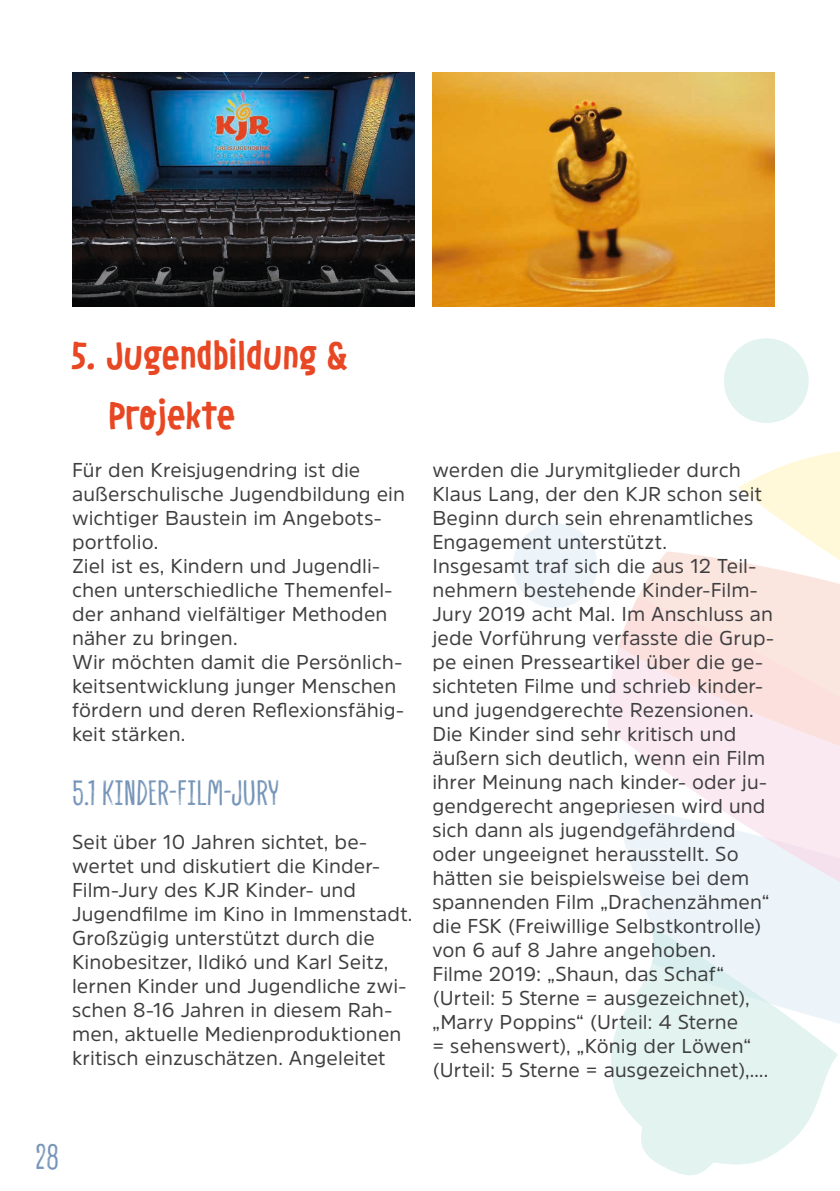
<style>
.page{position:relative;width:840px;height:1191px;background:#fff}
.page>*{position:absolute;margin:0;border:0;box-sizing:border-box;transform-origin:0 0}
.t1{font:36px/60px "Le Osler Rough";letter-spacing:.02em;color:#e84723}
.t2{font:34px "Canvas Inline";color:#7695b9}
.t3{font:20px/24px "Amsi Pro";letter-spacing:.005em;color:#3e3e40}
</style>
<div class="page">
<svg style="left:608px;top:650px;width:231px;height:271px"></svg>
<svg style="left:738px;top:451px;width:101px;height:100px"></svg>
<svg style="left:618px;top:551px;width:221px;height:276px"></svg>
<svg style="left:611px;top:970px;width:226px;height:205px;fill:#e3f3f0"></svg>
<svg style="left:618px;top:598px;width:221px;height:195px;fill:#fbe5df"></svg>
<svg style="left:650px;top:837px;width:189px;height:166px"></svg>
<svg style="left:513px;top:523px;width:85px;height:85px"></svg>
<svg style="left:724px;top:338px;width:85px;height:85px"></svg>
<img style="left:72px;top:72px;width:342px;height:234px">
<img style="left:432px;top:72px;width:342px;height:234px">
<h1 class="t1" style="left:110px;top:327px;width:241px;text-indent:-38px">5. Jugendbildung &amp;<br>Projekte</h1>
<p class="t3" style="left:72px;top:458px;width:334px">Für den Kreisjugendring ist die außerschulische Jugendbildung ein wichtiger Baustein im Angebots&shy;portfolio.<br>Ziel ist es, Kindern und Jugendli&shy;chen unterschiedliche Themenfel&shy;der anhand vielfältiger Methoden näher zu bringen.<br>Wir möchten damit die Persönlich&shy;keitsentwicklung junger Menschen fördern und deren Reflexionsfähig&shy;keit stärken.</p>
<h2 class="t2" style="left:72px;top:773px;width:209px">5.1 KINDER-FILM-JURY</h2>
<p class="t3" style="left:72px;top:830px;width:342px">Seit über 10 Jahren sichtet, be&shy;wertet und diskutiert die Kinder-Film-Jury des KJR Kinder- und Jugendfilme im Kino in Immenstadt.<br>Großzügig unterstützt durch die Kinobesitzer, Ildikó und Karl Seitz, lernen Kinder und Jugendliche zwi&shy;schen 8-16 Jahren in diesem Rah&shy;men, aktuelle Medienproduktionen kritisch einzuschätzen. Angeleitet</p>
<p class="t3" style="left:432px;top:458px;width:343px">werden die Jurymitglieder durch Klaus Lang, der den KJR schon seit Beginn durch sein ehrenamtliches Engagement unterstützt.<br>Insgesamt traf sich die aus 12 Teil&shy;nehmern bestehende Kinder-Film-Jury 2019 acht Mal. Im Anschluss an jede Vorführung verfasste die Grup&shy;pe einen Presseartikel über die ge&shy;sichteten Filme und schrieb kinder&shy;und jugendgerechte Rezensionen.<br>Die Kinder sind sehr kritisch und äußern sich deutlich, wenn ein Film ihrer Meinung nach kinder- oder ju&shy;gendgerecht angepriesen wird und sich dann als jugendgefährdend oder ungeeignet herausstellt. So hätten sie beispielsweise bei dem spannenden Film „Drachenzähmen“ die FSK (Freiwillige Selbstkontrolle) von 6 auf 8 Jahre angehoben.<br>Filme 2019: „Shaun, das Schaf“ (Urteil: 5 Sterne = ausgezeichnet), „Marry Poppins“ (Urteil: 4 Sterne<br>= sehenswert), „König der Löwen“ (Urteil: 5 Sterne = ausgezeichnet),….</p>
<h2 class="t2" style="left:36px;top:1136px;width:25px">28</h2>
</div>
